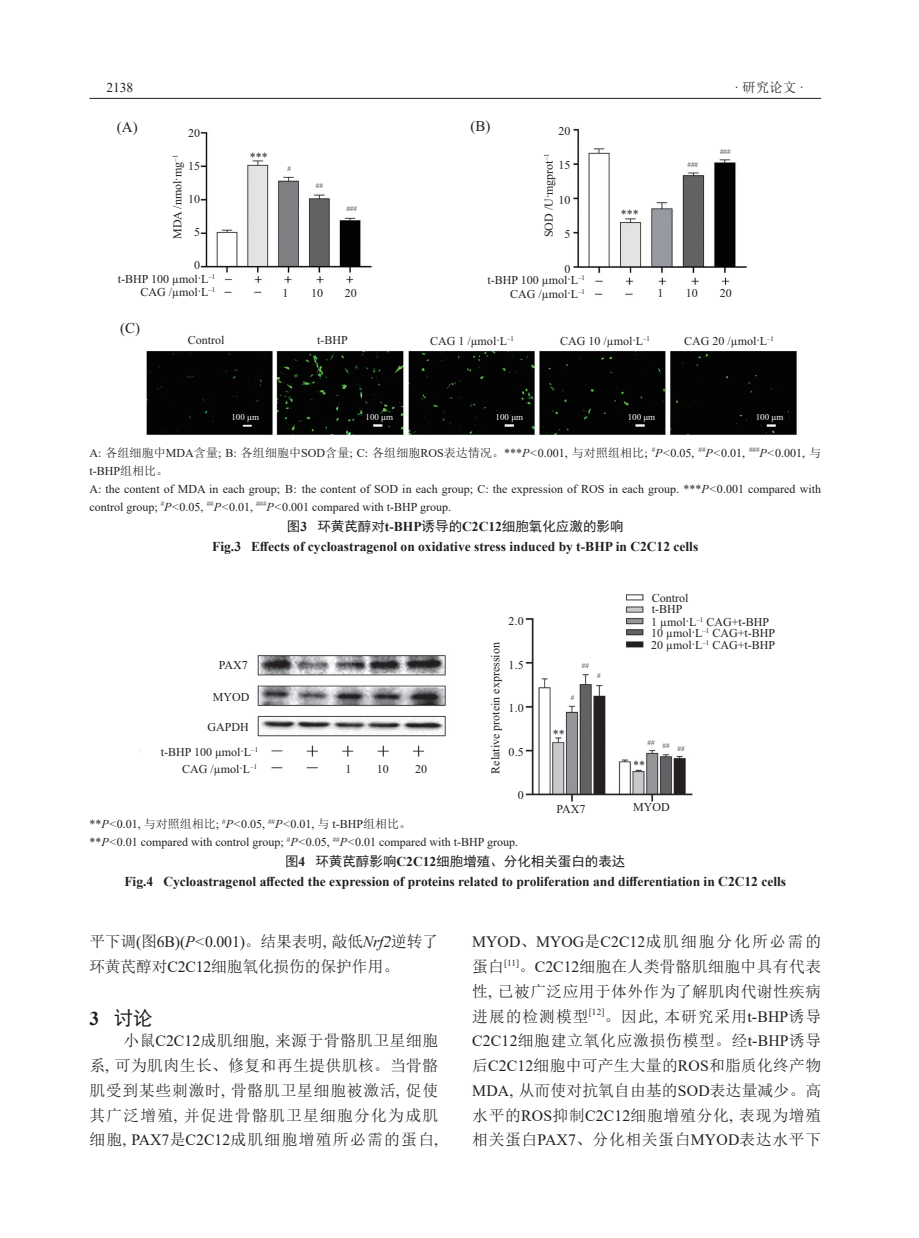
<style>
.page{position:relative;width:919px;height:1238px;background:#fff}
.page>*{position:absolute;margin:0;border:0;box-sizing:border-box;transform-origin:0 0}
.标题1{font:19.5px "Sim Hei";color:#231f20}
.正文{font:15.75px/24.8px "Sim Sun";letter-spacing:.05em;color:#231f20;text-align:justify}
.正文-2{font:15.75px/24.8px "Sim Sun";letter-spacing:-.01em;color:#231f20}
.t1{font:15px "Times New Roman";color:#231f20}
.表头_图题{font:700 13.5px "Times New Roman";color:#231f20}
.表头_图题-2{font:13.5px "Sim Hei";color:#231f20}
.t2{font:13.5px "Sim Sun";color:#231f20}
.t3{font:13.5px "Times New Roman";color:#231f20}
.表格_图注{font:12px/18px "Times New Roman";color:#231f20}
.t4{font:9px "Times New Roman";color:#fff}
.t5{font:7.05px "Times New Roman";color:#231f20}
.s1{font-family:"Times New Roman"}
.s2{font-family:"Sim Sun"}
.s3{font-style:italic}
.s4{font-family:"Times New Roman";font-weight:700}
.s5{font-family:"Times New Roman";font-style:italic}
</style>
<div class="page">
<hr style="left:89px;top:98px;width:732px;height:1px;background:#231f20">
<img style="left:146px;top:128px;width:651px;height:307px">
<img style="left:140px;top:594px;width:553px;height:208px">
<p class="t3" style="left:106px;top:78px;width:28px">2138</p>
<p class="t2" style="left:734px;top:81px;width:71px"><span class="s1">·</span> 研究论文 <span class="s1">·</span></p>
<p class="t1" style="left:117px;top:121px;width:22px">(A)</p>
<p class="t1" style="left:470px;top:120px;width:21px">(B)</p>
<p class="表格_图注" style="left:558px;top:123px;width:13px">20</p>
<p class="表格_图注" style="left:558px;top:157px;width:13px">15</p>
<p class="表格_图注" style="left:558px;top:192px;width:13px">10</p>
<p class="表格_图注" style="left:564px;top:226px;width:7px">5</p>
<p class="表格_图注" style="left:564px;top:261px;width:7px">0</p>
<p class="表格_图注" style="left:188px;top:125px;width:14px">20</p>
<p class="表格_图注" style="left:188px;top:158px;width:14px">15</p>
<p class="表格_图注" style="left:188px;top:191px;width:14px">10</p>
<p class="表格_图注" style="left:194px;top:224px;width:7px">5</p>
<p class="表格_图注" style="left:194px;top:257px;width:7px">0</p>
<p class="t5" style="left:720px;top:149px;width:12px">###</p>
<p class="表格_图注" style="left:250px;top:149px;width:19px">***</p>
<p class="表格_图注" style="left:170px;top:239px;width:86px;rotate:-90deg">MDA /nmol·mg<sup>–1</sup></p>
<p class="表格_图注" style="left:541px;top:237px;width:85px;rotate:-90deg">SOD /U·mgprot<sup>–1</sup></p>
<p class="表格_图注" style="left:118px;top:273px;width:99px;line-height:13.4px;text-align:right">t-BHP 100 µmol·L<sup>–1<br></sup>CAG /µmol·L<sup>–1</sup></p>
<p class="表格_图注" style="left:487px;top:275px;width:99px;line-height:13.4px;text-align:right">t-BHP 100 µmol·L<sup>–1<br></sup>CAG /µmol·L<sup>–1</sup></p>
<p class="t5" style="left:687px;top:162px;width:12px">###</p>
<p class="t5" style="left:287px;top:166px;width:5px">#</p>
<p class="t5" style="left:316px;top:183px;width:8px">##</p>
<p class="t5" style="left:346px;top:206px;width:12px">###</p>
<p class="表格_图注" style="left:620px;top:206px;width:19px">***</p>
<p class="表格_图注" style="left:282px;top:285px;width:7px">1</p>
<p class="表格_图注" style="left:311px;top:285px;width:13px">10</p>
<p class="表格_图注" style="left:345px;top:285px;width:13px">20</p>
<p class="表格_图注" style="left:657px;top:285px;width:7px">1</p>
<p class="表格_图注" style="left:685px;top:285px;width:13px">10</p>
<p class="表格_图注" style="left:719px;top:285px;width:13px">20</p>
<p class="t1" style="left:120px;top:322px;width:21px">(C)</p>
<p class="表格_图注" style="left:188px;top:332px;width:38px">Control</p>
<p class="表格_图注" style="left:317px;top:332px;width:32px">t-BHP</p>
<p class="表格_图注" style="left:430px;top:333px;width:85px">CAG 1 /µmol·L<sup>–1</sup></p>
<p class="表格_图注" style="left:560px;top:333px;width:91px">CAG 10 /µmol·L<sup>–1</sup></p>
<p class="表格_图注" style="left:684px;top:333px;width:91px">CAG 20 /µmol·L<sup>–1</sup></p>
<p class="t4" style="left:231px;top:413px;width:29px">100 μm</p>
<p class="t4" style="left:365px;top:413px;width:29px">100 μm</p>
<p class="t4" style="left:495px;top:413px;width:29px">100 μm</p>
<p class="t4" style="left:627px;top:413px;width:29px">100 μm</p>
<p class="t4" style="left:755px;top:413px;width:29px">100 μm</p>
<p class="表格_图注" style="left:89px;top:444px;width:733px">A: <span class="s2">各组细胞中</span>MDA<span class="s2">含量</span>; B: <span class="s2">各组细胞中</span>SOD<span class="s2">含量</span>; C: <span class="s2">各组细胞</span>ROS<span class="s2">表达情况。</span>***<span class="s3">P&lt;</span>0.001, <span class="s2">与对照组相比</span>; <sup>#</sup><span class="s3">P&lt;</span>0.05, <sup>##</sup><span class="s3">P&lt;</span>0.01, <sup>###</sup><span class="s3">P&lt;</span>0.001, <span class="s2">与</span>t-BHP<span class="s2">组相比。</span></p>
<p class="表格_图注" style="left:89px;top:480px;width:733px">A: the content of MDA in each group; B: the content of SOD in each group; C: the expression of ROS in each group. ***<span class="s3">P&lt;</span>0.001 compared with control group; <sup>#</sup><span class="s3">P&lt;</span>0.05, <sup>##</sup><span class="s3">P&lt;</span>0.01, <sup>###</sup><span class="s3">P&lt;</span>0.001 compared with t-BHP group.</p>
<p class="表头_图题-2" style="left:287px;top:519px;width:338px">图<span class="s4">3</span> 环黄芪醇对<span class="s4">t-BHP</span>诱导的<span class="s4">C2C12</span>细胞氧化应激的影响</p>
<p class="表头_图题" style="left:212px;top:536px;width:487px">Fig.3 Effects of cycloastragenol on oxidative stress induced by t-BHP in C2C12 cells</p>
<p class="表格_图注" style="left:651px;top:589px;width:38px">Control</p>
<p class="表格_图注" style="left:651px;top:600px;width:32px">t-BHP</p>
<p class="表格_图注" style="left:219px;top:657px;width:30px">PAX7</p>
<p class="表格_图注" style="left:213px;top:688px;width:38px">MYOD</p>
<p class="表格_图注" style="left:207px;top:718px;width:43px">GAPDH</p>
<p class="表格_图注" style="left:161px;top:743px;width:99px">t-BHP 100 µmol·L<sup>–1</sup></p>
<p class="表格_图注" style="left:182px;top:760px;width:76px">CAG /µmol·L<sup>–1</sup></p>
<p class="表格_图注" style="left:345px;top:760px;width:7px">1</p>
<p class="表格_图注" style="left:377px;top:760px;width:13px">10</p>
<p class="表格_图注" style="left:415px;top:760px;width:13px">20</p>
<p class="表格_图注" style="left:508px;top:613px;width:16px">2.0</p>
<p class="表格_图注" style="left:508px;top:656px;width:16px">1.5</p>
<p class="表格_图注" style="left:508px;top:700px;width:16px">1.0</p>
<p class="表格_图注" style="left:508px;top:743px;width:16px">0.5</p>
<p class="表格_图注" style="left:517px;top:787px;width:7px">0</p>
<p class="表格_图注" style="left:487px;top:773px;width:133px;rotate:-90deg">Relative protein expression</p>
<p class="t5" style="left:582px;top:660px;width:8px">##</p>
<p class="t5" style="left:570px;top:692px;width:5px">#</p>
<p class="t5" style="left:597px;top:671px;width:5px">#</p>
<p class="表格_图注" style="left:553px;top:726px;width:13px">**</p>
<p class="表格_图注" style="left:651px;top:617px;width:126px;line-height:11.2px">1 µmol·L<sup>–1</sup> CAG+t-BHP<br>10 µmol·L<sup>–1</sup> CAG+t-BHP<br>20 µmol·L<sup>–1</sup> CAG+t-BHP</p>
<p class="t5" style="left:647px;top:737px;width:8px">##</p>
<p class="表格_图注" style="left:633px;top:757px;width:13px">**</p>
<p class="t5" style="left:662px;top:740px;width:8px">##</p>
<p class="t5" style="left:677px;top:743px;width:8px">##</p>
<p class="表格_图注" style="left:556px;top:800px;width:30px">PAX7</p>
<p class="表格_图注" style="left:633px;top:799px;width:38px">MYOD</p>
<p class="表格_图注" style="left:89px;top:815px;width:323px">**<span class="s3">P&lt;</span>0.01, <span class="s2">与对照组相比</span>; <sup>#</sup><span class="s3">P&lt;</span>0.05, <sup>##</sup><span class="s3">P&lt;</span>0.01, <span class="s2">与</span> t-BHP<span class="s2">组相比。</span></p>
<p class="表格_图注" style="left:89px;top:833px;width:430px">**<span class="s3">P&lt;</span>0.01 compared with control group; <sup>#</sup><span class="s3">P&lt;</span>0.05, <sup>##</sup><span class="s3">P&lt;</span>0.01 compared with t-BHP group.</p>
<p class="表头_图题-2" style="left:285px;top:854px;width:342px">图<span class="s4">4</span> 环黄芪醇影响<span class="s4">C2C12</span>细胞增殖、分化相关蛋白的表达</p>
<p class="表头_图题" style="left:124px;top:871px;width:663px">Fig.4 Cycloastragenol affected the expression of proteins related to proliferation and differentiation in C2C12 cells</p>
<p class="正文-2" style="left:89px;top:929px;width:350px">平下调<span class="s1">(</span>图<span class="s1">6B)(</span><span class="s5">P&lt;</span><span class="s1">0.001)</span>。结果表明<span class="s1">,</span> 敲低<span class="s5">Nrf2</span>逆转了环黄芪醇对<span class="s1">C2C12</span>细胞氧化损伤的保护作用。</p>
<p class="标题1" style="left:89px;top:1007px;width:65px"><span class="s4">3</span> 讨论</p>
<p class="正文" style="left:89px;top:1028px;width:350px;text-indent:34px">小鼠<span class="s1">C2C12</span>成肌细胞<span class="s1">,</span> 来源于骨骼肌卫星细胞系<span class="s1">,</span> 可为肌肉生长、修复和再生提供肌核。当骨骼肌受到某些刺激时<span class="s1">,</span> 骨骼肌卫星细胞被激活<span class="s1">,</span> 促使其广泛增殖<span class="s1">,</span> 并促进骨骼肌卫星细胞分化为成肌细胞<span class="s1">, PAX7</span>是<span class="s1">C2C12</span>成肌细胞增殖所必需的蛋白<span class="s1">,</span></p>
<p class="正文" style="left:472px;top:929px;width:350px"><span class="s1">MYOD</span>、<span class="s1">MYOG</span>是<span class="s1">C2C12</span>成肌细胞分化所必需的蛋白<sup>[11]</sup>。<span class="s1">C2C12</span>细胞在人类骨骼肌细胞中具有代表性<span class="s1">,</span> 已被广泛应用于体外作为了解肌肉代谢性疾病进展的检测模型<sup>[12]</sup>。因此<span class="s1">,</span> 本研究采用<span class="s1">t-BHP</span>诱导<span class="s1">C2C12</span>细胞建立氧化应激损伤模型。经<span class="s1">t-BHP</span>诱导后<span class="s1">C2C12</span>细胞中可产生大量的<span class="s1">ROS</span>和脂质化终产物<span class="s1">MDA,</span> 从而使对抗氧自由基的<span class="s1">SOD</span>表达量减少。高水平的<span class="s1">ROS</span>抑制<span class="s1">C2C12</span>细胞增殖分化<span class="s1">,</span> 表现为增殖相关蛋白<span class="s1">PAX7</span>、分化相关蛋白<span class="s1">MYOD</span>表达水平下</p>
</div>
